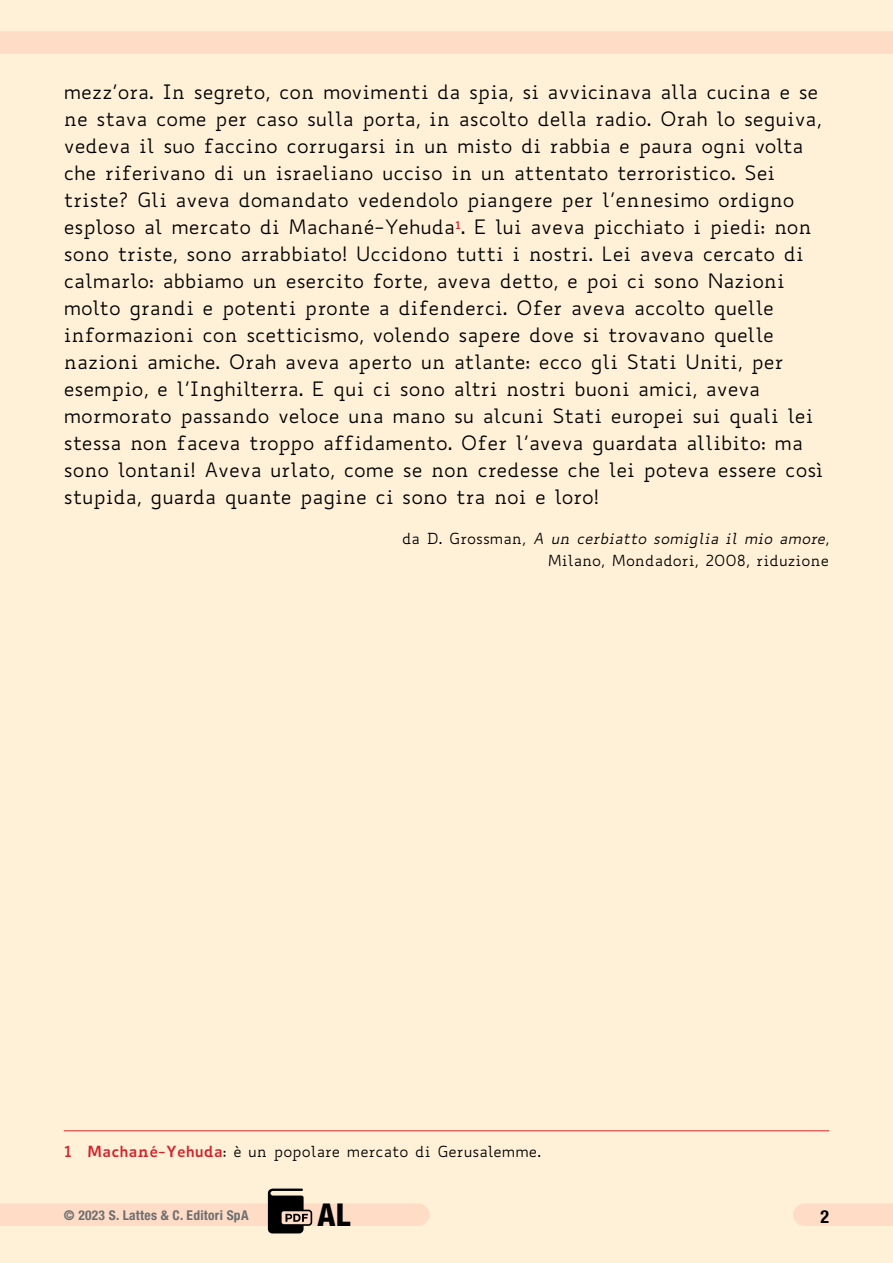
<style>
.page{position:relative;width:893px;height:1263px;background:#fff0d8}
.page>*{position:absolute;margin:0;border:0;box-sizing:border-box;transform-origin:0 0}
.t1{font:800 condensed 31.5px "Helvetica Neue LT Std";color:#000}
.t2{font:19.5px/27px "Biancoenero";letter-spacing:-.005em;color:#000}
.t3{font:700 condensed 18px "Helvetica Neue LT Std";color:#000}
.t4{font:15px/22.5px "Biancoenero";color:#000;text-align:right}
.t5{font:700 condensed 13.5px "Helvetica Neue LT Std";letter-spacing:.02em;color:#6d6e71}
.s1{font-style:italic}
.s2{font-weight:700;color:#d2232a}
</style>
<div class="page">
<div style="left:0;top:1203px;width:418px;height:23px;background:#fedcc6"></div>
<div style="left:0;top:31px;width:893px;height:23px;background:#fedcc6"></div>
<hr style="left:64px;top:1130px;width:765px;height:1px;background:#d2232a">
<div style="left:804px;top:1203px;width:89px;height:23px;background:#fedcc6"></div>
<svg style="left:268px;top:1188px;width:44px;height:45px"></svg>
<p class="t2" style="left:64px;top:78px;width:761px">mezz’ora. In segreto, con movimenti da spia, si avvicinava alla cucina e se ne stava come per caso sulla porta, in ascolto della radio. Orah lo seguiva, vedeva il suo faccino corrugarsi in un misto di rabbia e paura ogni volta che riferivano di un israeliano ucciso in un attentato terroristico. Sei triste? Gli aveva domandato vedendolo piangere per l’ennesimo ordigno esploso al mercato di Machané-Yehuda<sup>1</sup>. E lui aveva picchiato i piedi: non sono triste, sono arrabbiato! Uccidono tutti i nostri. Lei aveva cercato di calmarlo: abbiamo un esercito forte, aveva detto, e poi ci sono Nazioni molto grandi e potenti pronte a difenderci. Ofer aveva accolto quelle informazioni con scetticismo, volendo sapere dove si trovavano quelle nazioni amiche. Orah aveva aperto un atlante: ecco gli Stati Uniti, per esempio, e l’Inghilterra. E qui ci sono altri nostri buoni amici, aveva mormorato passando veloce una mano su alcuni Stati europei sui quali lei stessa non faceva troppo affidamento. Ofer l’aveva guardata allibito: ma sono lontani! Aveva urlato, come se non credesse che lei poteva essere così stupida, guarda quante pagine ci sono tra noi e loro!</p>
<p class="t4" style="left:402px;top:527px;width:429px">da D. Grossman, <span class="s1">A un cerbiatto somiglia il mio amore</span>,<br>Milano, Mondadori, 2008, riduzione</p>
<p class="t4" style="left:64px;top:1140px;width:479px"><span class="s2">1 Machané-Yehuda</span>: è un popolare mercato di Gerusalemme.</p>
<p class="t5" style="left:64px;top:1206px;width:186px">© 2023 S. Lattes &amp; C. Editori SpA</p>
<h1 class="t1" style="left:318px;top:1195px;width:34px">AL</h1>
<p class="t3" style="left:820px;top:1206px;width:10px">2</p>
</div>
